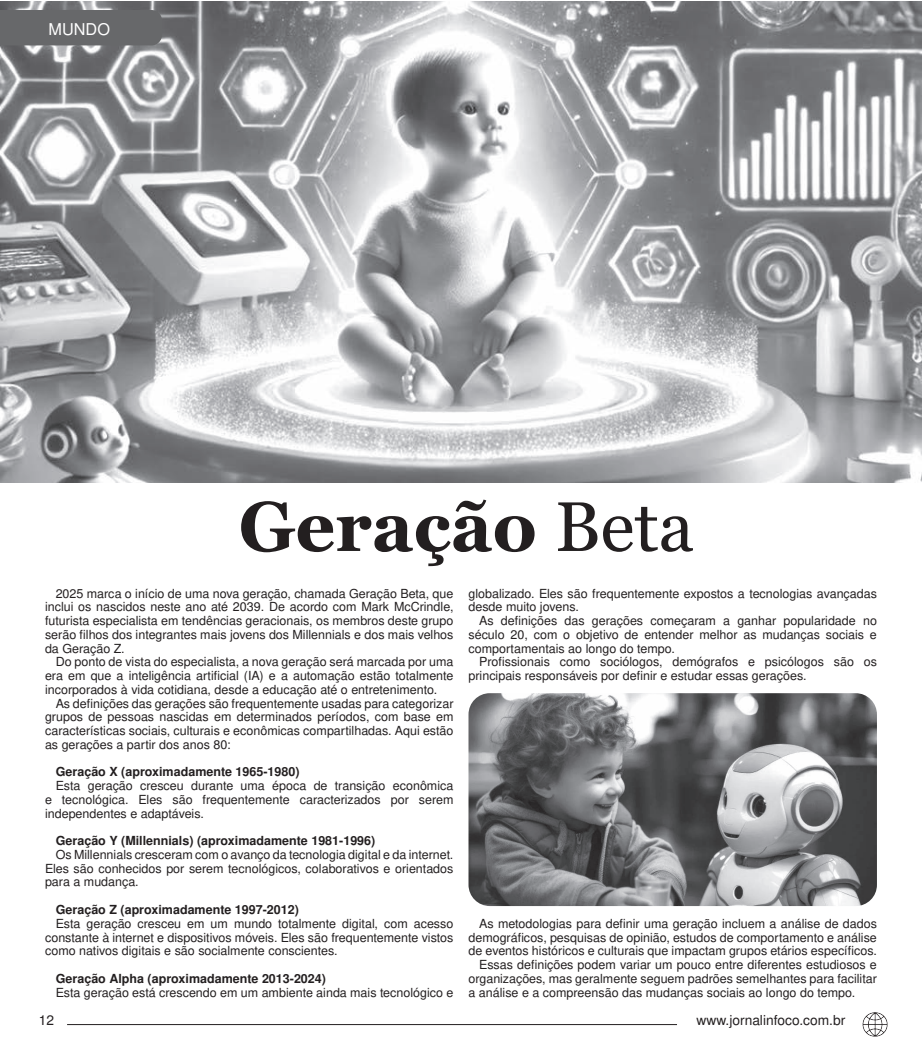
<style>
.page{position:relative;width:922px;height:1053px;background:#fff}
.page>*{position:absolute;margin:0;border:0;box-sizing:border-box;transform-origin:0 0}
.t1{font:700 70px "Georgia";color:#231f20}
.t2{font:16.25px "Nimbus San L";color:#fff}
.t3{font:13.75px "Nimbus San L";color:#231f20}
.t4{font:12.5px/13.8px "Nimbus San L";color:#231f20;text-align:justify}
.t5{font:700 12.5px "Nimbus San L";color:#231f20}
.s1{font-weight:400}
</style>
<div class="page">
<img style="left:0;top:1px;width:921px;height:481px">
<img style="left:862px;top:1012px;width:26px;height:25px">
<hr style="left:67px;top:1024px;width:609px;height:1px;background:#231f20">
<div style="left:0;top:10px;width:162px;height:35px;background:#67686a"></div>
<img style="left:468px;top:693px;width:408px;height:213px">
<p class="t2" style="left:49px;top:17px;width:63px">MUNDO</p>
<p class="t1" style="left:239px;top:481px;width:456px">Geração <span class="s1">Beta</span></p>
<p class="t4" style="left:45px;top:585px;width:410px;text-indent:11px">2025 marca o início de uma nova geração, chamada Geração Beta, que inclui os nascidos neste ano até 2039. De acordo com Mark McCrindle, futurista especialista em tendências geracionais, os membros deste grupo serão filhos dos integrantes mais jovens dos Millennials e dos mais velhos da Geração Z.</p>
<p class="t4" style="left:45px;top:654px;width:410px;text-indent:11px">Do ponto de vista do especialista, a nova geração será marcada por uma era em que a inteligência artificial (IA) e a automação estão totalmente incorporados à vida cotidiana, desde a educação até o entretenimento.</p>
<p class="t4" style="left:45px;top:695px;width:410px;text-indent:11px">As definições das gerações são frequentemente usadas para categorizar grupos de pessoas nascidas em determinados períodos, com base em características sociais, culturais e econômicas compartilhadas. Aqui estão as gerações a partir dos anos 80:</p>
<p class="t5" style="left:56px;top:763px;width:245px">Geração X (aproximadamente 1965-1980)</p>
<p class="t4" style="left:45px;top:778px;width:410px;text-indent:11px">Esta geração cresceu durante uma época de transição econômica e tecnológica. Eles são frequentemente caracterizados por serem independentes e adaptáveis.</p>
<p class="t5" style="left:56px;top:831px;width:321px">Geração Y (Millennials) (aproximadamente 1981-1996)</p>
<p class="t4" style="left:45px;top:847px;width:410px;text-indent:11px">Os Millennials cresceram com o avanço da tecnologia digital e da internet.<br>Eles são conhecidos por serem tecnológicos, colaborativos e orientados para a mudança.</p>
<p class="t5" style="left:56px;top:900px;width:245px">Geração Z (aproximadamente 1997-2012)</p>
<p class="t4" style="left:45px;top:915px;width:410px;text-indent:11px">Esta geração cresceu em um mundo totalmente digital, com acesso constante à internet e dispositivos móveis. Eles são frequentemente vistos como nativos digitais e são socialmente conscientes.</p>
<p class="t5" style="left:56px;top:969px;width:272px">Geração Alpha (aproximadamente 2013-2024)</p>
<p class="t4" style="left:56px;top:984px;width:399px">Esta geração está crescendo em um ambiente ainda mais tecnológico e</p>
<p class="t4" style="left:468px;top:585px;width:410px">globalizado. Eles são frequentemente expostos a tecnologias avançadas desde muito jovens.</p>
<p class="t4" style="left:468px;top:613px;width:410px;text-indent:11px">As definições das gerações começaram a ganhar popularidade no século 20, com o objetivo de entender melhor as mudanças sociais e comportamentais ao longo do tempo.</p>
<p class="t4" style="left:468px;top:654px;width:410px;text-indent:11px">Profissionais como sociólogos, demógrafos e psicólogos são os principais responsáveis por definir e estudar essas gerações.</p>
<p class="t4" style="left:468px;top:915px;width:410px;text-indent:11px">As metodologias para definir uma geração incluem a análise de dados demográficos, pesquisas de opinião, estudos de comportamento e análise de eventos históricos e culturais que impactam grupos etários específicos.</p>
<p class="t4" style="left:468px;top:957px;width:410px;text-indent:11px">Essas definições podem variar um pouco entre diferentes estudiosos e organizações, mas geralmente seguem padrões semelhantes para facilitar a análise e a compreensão das mudanças sociais ao longo do tempo.</p>
<p class="t3" style="left:39px;top:1010px;width:17px">12</p>
<p class="t3" style="left:696px;top:1010px;width:150px">www.jornalinfoco.com.br</p>
</div>
